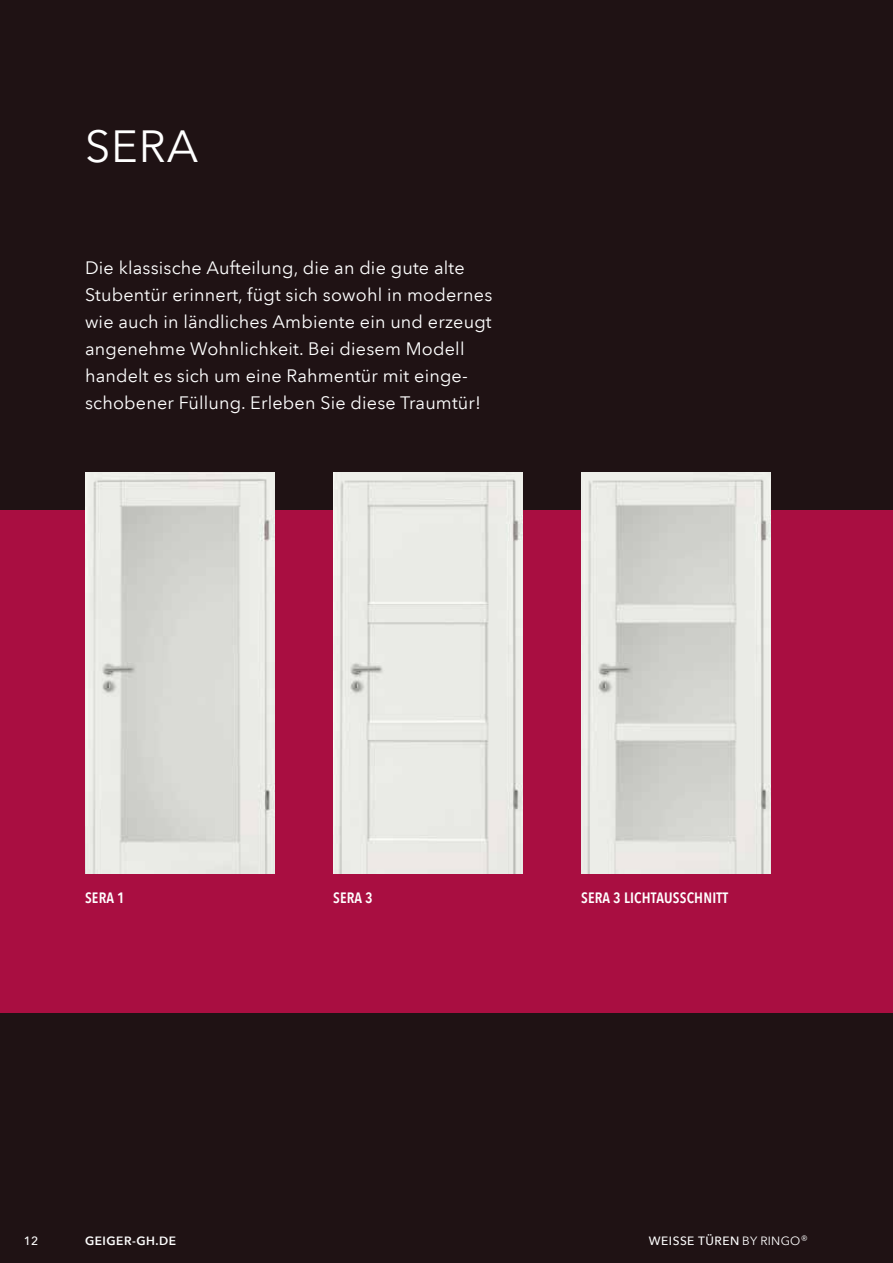
<style>
.page{position:relative;width:893px;height:1263px;background:#1f1214}
.page>*{position:absolute;margin:0;border:0;box-sizing:border-box;transform-origin:0 0}
.t1{font:45px "Avenir Next LT Pro";color:#fff}
.t2{font:18px/27px "Avenir Next LT Pro";letter-spacing:.01em;color:#fff}
.t3{font:600 condensed 15px "Avenir Next LT Pro";letter-spacing:.01em;color:#fff}
.t4{font:500 12px "Avenir Next LT Pro";letter-spacing:.04em;color:#fff}
.t5{font:600 12px "Avenir Next LT Pro";letter-spacing:.04em;color:#fff}
.s1{font-weight:400}
</style>
<div class="page">
<div style="left:0;top:510px;width:893px;height:502px;background:#a90e41"></div>
<img style="left:85px;top:472px;width:190px;height:402px">
<img style="left:333px;top:472px;width:190px;height:402px">
<img style="left:581px;top:472px;width:190px;height:402px">
<h1 class="t1" style="left:85px;top:119px;width:115px">SERA</h1>
<p class="t2" style="left:85px;top:254px;width:409px">Die klassische Aufteilung, die an die gute alte Stubentür erinnert, fügt sich sowohl in modernes wie auch in ländliches Ambiente ein und erzeugt angenehme Wohnlichkeit. Bei diesem Modell handelt es sich um eine Rahmentür mit einge&shy;schobener Füllung. Erleben Sie diese Traumtür!</p>
<p class="t3" style="left:85px;top:888px;width:41px">SERA 1</p>
<p class="t3" style="left:333px;top:888px;width:41px">SERA 3</p>
<p class="t3" style="left:581px;top:888px;width:148px">SERA 3 LICHTAUSSCHNITT</p>
<p class="t4" style="left:24px;top:1234px;width:16px">12</p>
<p class="t5" style="left:85px;top:1234px;width:92px">GEIGER-GH.DE</p>
<p class="t4" style="left:649px;top:1234px;width:160px">WEISSE TÜREN <span class="s1">BY RINGO®</span></p>
</div>
